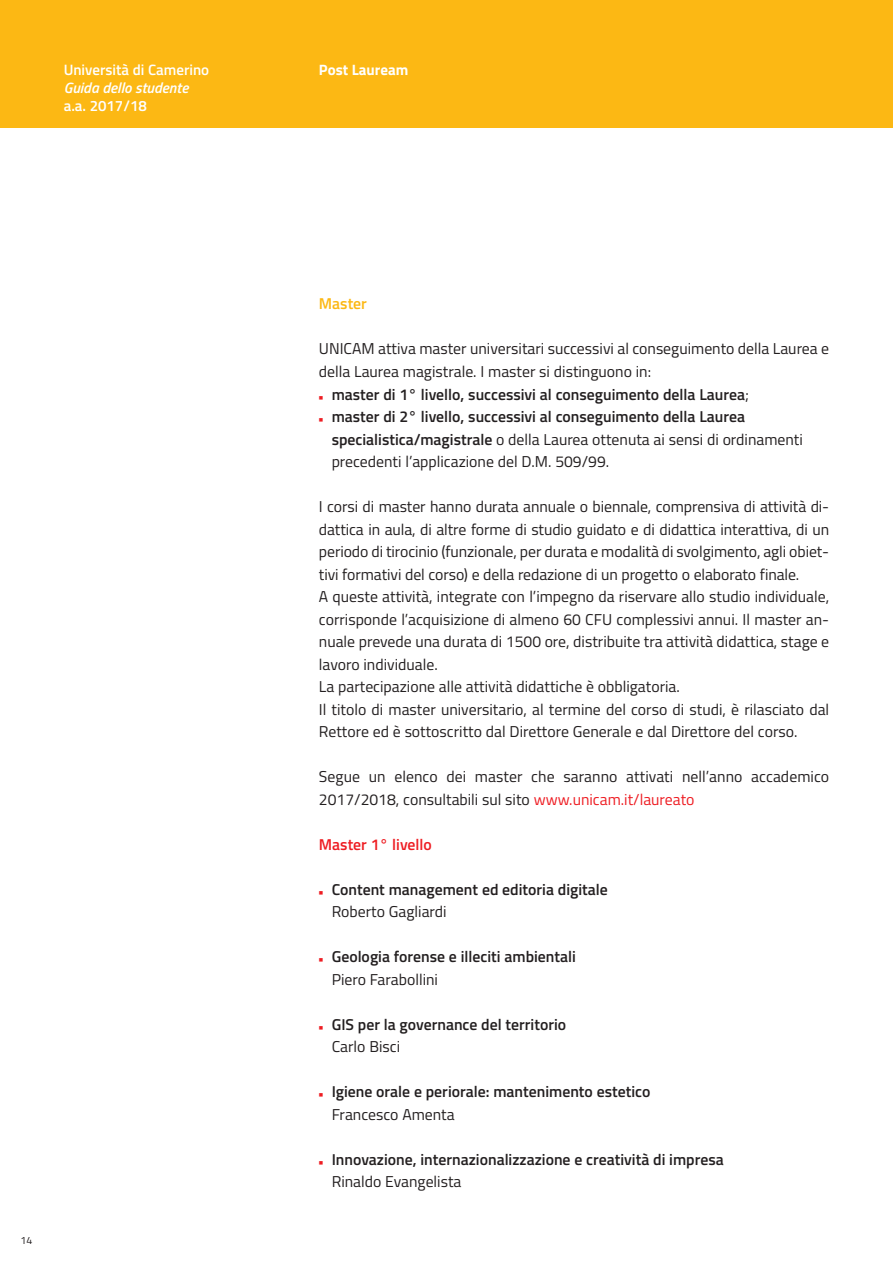
<style>
.page{position:relative;width:893px;height:1263px;background:#fff}
.page>*{position:absolute;margin:0;border:0;box-sizing:border-box;transform-origin:0 0}
.t1{font:15.75px/22.5px "Titillium";color:#231f20}
.t2{font:600 15.75px/22.5px "Titillium";color:#231f20}
.t3{font:600 15.75px "Titillium";color:#ee1d23}
.t4{font:600 15.75px "Titillium";color:#fcb814}
.t5{font:600 15px "Titillium";color:#fff}
.t6{font:italic 600 15px "Titillium";color:#fff}
.t7{font:700 15px "Titillium";color:#fff}
.t8{font:10.5px "Titillium";color:#231f20}
.s1{color:#ee1d23}
.s2{font-weight:400}
</style>
<div class="page">
<div style="left:0;top:0;width:893px;height:128px;background:#fcb814"></div>
<p class="t5" style="left:64px;top:64px;width:147px">Università di Camerino</p>
<p class="t6" style="left:64px;top:82px;width:126px">Guida dello studente</p>
<p class="t5" style="left:64px;top:100px;width:85px">a.a. 2017/18</p>
<p class="t8" style="left:21px;top:1237px;width:13px">14</p>
<p class="t7" style="left:319px;top:65px;width:91px">Post Lauream</p>
<p class="t4" style="left:319px;top:298px;width:50px">Master</p>
<p class="t1" style="left:319px;top:339px;width:512px">UNICAM attiva master universitari successivi al conseguimento della Laurea e della Laurea magistrale. I master si distinguono in:</p>
<p class="t2" style="left:319px;top:384px;width:431px"><span class="s1">■</span> master di 1° livello, successivi al conseguimento della Laurea<span class="s2">;</span></p>
<p class="t2" style="left:332px;top:407px;width:473px;text-indent:-13px"><span class="s1">■</span> master di 2° livello, successivi al conseguimento della Laurea specialistica/magistrale <span class="s2">o della Laurea ottenuta ai sensi di ordinamenti precedenti l’applicazione del D.M. 509/99.</span></p>
<p class="t1" style="left:319px;top:497px;width:512px">I corsi di master hanno durata annuale o biennale, comprensiva di attività di&shy;dattica in aula, di altre forme di studio guidato e di didattica interattiva, di un periodo di tirocinio (funzionale, per durata e modalità di svolgimento, agli obiet&shy;tivi formativi del corso) e della redazione di un progetto o elaborato finale.<br>A queste attività, integrate con l’impegno da riservare allo studio individuale, corrisponde l’acquisizione di almeno 60 CFU complessivi annui. Il master an&shy;nuale prevede una durata di 1500 ore, distribuite tra attività didattica, stage e lavoro individuale.<br>La partecipazione alle attività didattiche è obbligatoria.<br>Il titolo di master universitario, al termine del corso di studi, è rilasciato dal Rettore ed è sottoscritto dal Direttore Generale e dal Direttore del corso.</p>
<p class="t1" style="left:319px;top:767px;width:512px">Segue un elenco dei master che saranno attivati nell’anno accademico<br>2017/2018, consultabili sul sito <span class="s1">www.unicam.it/laureato</span></p>
<p class="t3" style="left:319px;top:838px;width:115px">Master 1° livello</p>
<p class="t2" style="left:332px;top:879px;width:278px;text-indent:-13px"><span class="s1">■</span> Content management ed editoria digitale<br><span class="s2">Roberto Gagliardi</span></p>
<p class="t2" style="left:332px;top:947px;width:246px;text-indent:-13px"><span class="s1">■</span> Geologia forense e illeciti ambientali<br><span class="s2">Piero Farabollini</span></p>
<p class="t2" style="left:332px;top:1014px;width:236px;text-indent:-13px"><span class="s1">■</span> GIS per la governance del territorio<br><span class="s2">Carlo Bisci</span></p>
<p class="t2" style="left:332px;top:1082px;width:320px;text-indent:-13px"><span class="s1">■</span> Igiene orale e periorale: mantenimento estetico<br><span class="s2">Francesco Amenta</span></p>
<p class="t2" style="left:332px;top:1149px;width:394px;text-indent:-13px"><span class="s1">■</span> Innovazione, internazionalizzazione e creatività di impresa<br><span class="s2">Rinaldo Evangelista</span></p>
</div>
